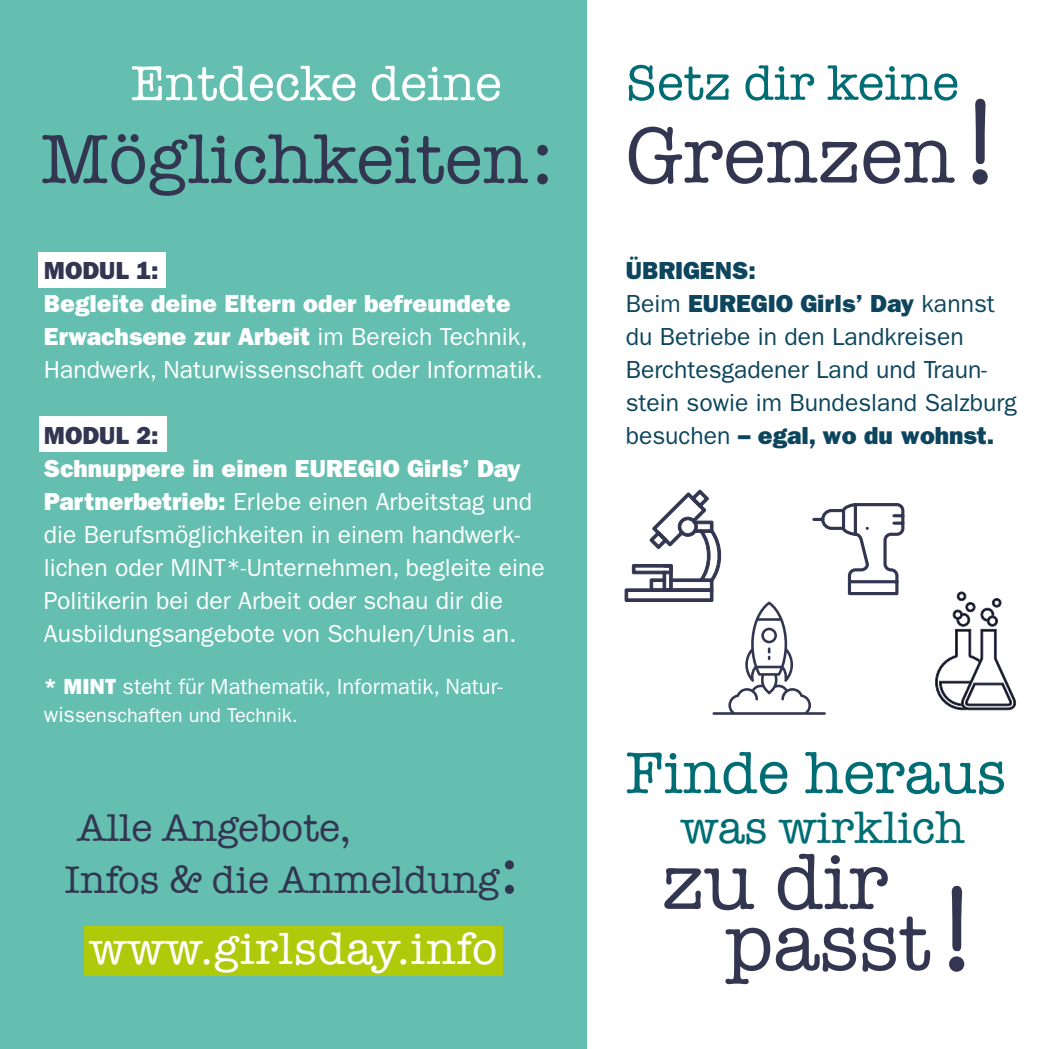
<style>
.page{position:relative;width:1049px;height:1049px;background:#fff}
.page>*{position:absolute;margin:0;border:0;box-sizing:border-box;transform-origin:0 0}
.t1{font:81px/60.8px "American Typewriter";color:#333651}
.t2{font:71.5px "American Typewriter";color:#333651}
.t3{font:60.5px "American Typewriter";color:#006d75}
.t4{font:50.75px "American Typewriter";color:#fff}
.t5{font:50.75px "American Typewriter";color:#006d75}
.t6{font:46.75px "American Typewriter";color:#006d75}
.t7{font:46.25px "American Typewriter";letter-spacing:.02em;color:#fff}
.t8{font:39.75px/51.5px "American Typewriter";color:#333651}
.t9{font:24.75px/33px "ITC Franklin Gothic Std";color:#fff}
.t10{font:24.75px/33px "ITC Franklin Gothic Std Hvy";color:#fff}
.t11{font:24.75px/33px "ITC Franklin Gothic Std";color:#0c455d}
.t12{font:24.75px/33px "ITC Franklin Gothic Std Hvy";color:#0c455d}
.t13{font:24.75px "ITC Franklin Gothic Std Hvy";color:#333651}
.t14{font:22px "ITC Franklin Gothic Std";color:#fff}
.t15{font:20px "ITC Franklin Gothic Std";color:#fff}
.s1{font-size:85.25px}
.s2{font-family:"ITC Franklin Gothic Std"}
.s3{font-family:"ITC Franklin Gothic Std Hvy"}
.s4{font-size:22px}
.s5{font-size:72.5px}
.s6{font-size:121.5px}
</style>
<div class="page">
<div style="left:0;top:0;width:587px;height:1049px;background:#64bfb0"></div>
<div style="left:39px;top:253px;width:127px;height:35px;background:#fff"></div>
<div style="left:39px;top:417px;width:127px;height:35px;background:#fff"></div>
<div style="left:84px;top:926px;width:419px;height:49px;background:#afca0b"></div>
<svg style="left:624px;top:489px;width:281px;height:226px"></svg>
<svg style="left:935px;top:591px;width:82px;height:120px"></svg>
<h3 class="t4" style="left:131px;top:44px;width:372px">Entdecke deine</h3>
<h2 class="t2" style="left:41px;top:104px;width:515px">Möglichkeiten<span class="s1">:</span></h2>
<p class="t13" style="left:44px;top:256px;width:116px">MODUL 1:</p>
<p class="t10" style="left:44px;top:287px;width:485px">Begleite deine Eltern oder befreundete<br>Erwachsene zur Arbeit <span class="s2">im Bereich Technik,</span></p>
<p class="t9" style="left:44px;top:353px;width:501px">Handwerk, Naturwissenschaft oder Informatik.</p>
<p class="t13" style="left:44px;top:421px;width:116px">MODUL 2:</p>
<p class="t10" style="left:44px;top:452px;width:479px">Schnuppere in einen EUREGIO Girls’ Day</p>
<p class="t9" style="left:44px;top:485px;width:503px"><span class="s3">Partnerbetrieb:</span> Erlebe einen Arbeitstag und die Berufsmöglichkeiten in einem handwerk&shy;lichen oder MINT*-Unternehmen, begleite eine Politikerin bei der Arbeit oder schau dir die Ausbildungsangebote von Schulen/Unis an.</p>
<p class="t14" style="left:44px;top:674px;width:460px"><span class="s3">* MINT</span> steht für Mathematik, Informatik, Natur-</p>
<p class="t15" style="left:44px;top:703px;width:256px"><span class="s4">wis</span>senschaften und Technik.</p>
<h3 class="t8" style="left:65px;top:801px;width:456px;text-indent:12px">Alle Angebote,<br>Infos &amp; die Anmeldung<span class="s5">:</span></h3>
<h3 class="t7" style="left:90px;top:913px;width:409px">www.girlsday.info</h3>
<h3 class="t5" style="left:626px;top:44px;width:335px">Setz dir keine</h3>
<h1 class="t1" style="left:626px;top:122px;width:381px">Grenzen<span class="s6">!</span></h1>
<p class="t12" style="left:626px;top:254px;width:371px">ÜBRIGENS:<br><span class="s2">Beim</span> EUREGIO Girls’ Day <span class="s2">kannst</span></p>
<p class="t11" style="left:626px;top:320px;width:393px">du Betriebe in den Landkreisen<br>Berchtesgadener Land und Traun&shy;stein sowie im Bundesland Salzburg</p>
<p class="t12" style="left:626px;top:419px;width:370px"><span class="s2">besuchen</span> – egal, wo du wohnst.</p>
<h3 class="t3" style="left:626px;top:727px;width:382px">Finde heraus</h3>
<h3 class="t6" style="left:681px;top:791px;width:286px">was wirklich</h3>
<h1 class="t1" style="left:725px;top:849px;width:259px;text-indent:-63px">zu dir passt<span class="s6">!</span></h1>
</div>
